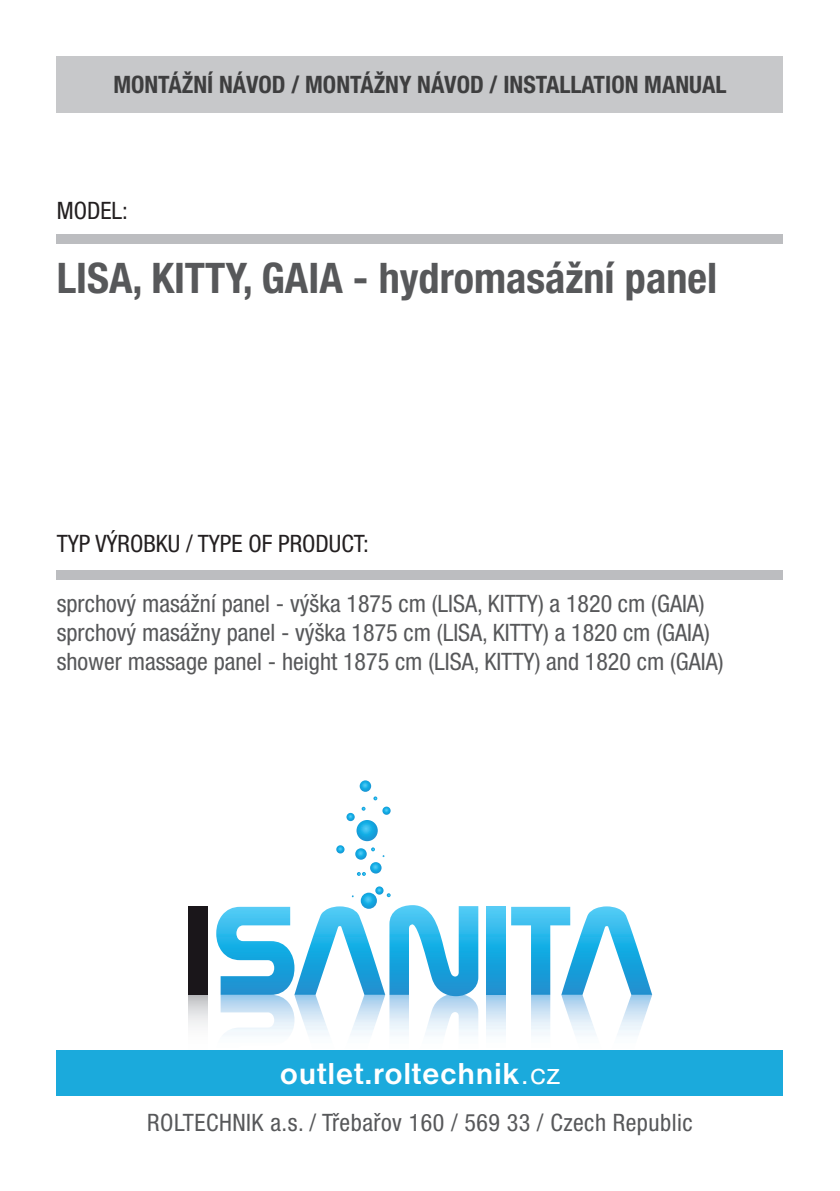
<style>
.page{position:relative;width:840px;height:1191px;background:#fff}
.page>*{position:absolute;margin:0;border:0;box-sizing:border-box;transform-origin:0 0}
.t1{font:700 condensed 42.2px "Helvetica Neue LT Pro";color:#57585a}
.t2{font:700 31.4px "Nimbus Sans DOT";letter-spacing:.02em;color:#fff}
.t3{font:condensed 24px "Helvetica Neue LT Pro";color:#57585a}
.t4{font:700 condensed 24px "Helvetica Neue LT Pro";color:#3e3e3f}
.t5{font:condensed 24px "Helvetica Neue LT Pro";letter-spacing:.02em;color:#57585a}
.t6{font:condensed 24px "Helvetica Neue LT Pro";color:#231f20}
.s1{font-weight:400}
</style>
<div class="page">
<svg style="left:188px;top:994px;width:20px;height:32px"></svg>
<svg style="left:486px;top:994px;width:19px;height:41px"></svg>
<div style="left:188px;top:906px;width:20px;height:88px;background:#1a161a"></div>
<svg style="left:216px;top:905px;width:262px;height:130px"></svg>
<svg style="left:486px;top:906px;width:19px;height:88px;background:#26ace2"></svg>
<svg style="left:511px;top:906px;width:140px;height:129px"></svg>
<svg style="left:356px;top:820px;width:21px;height:21px"></svg>
<svg style="left:360px;top:892px;width:17px;height:16px"></svg>
<svg style="left:346px;top:813px;width:8px;height:8px"></svg>
<svg style="left:336px;top:845px;width:8px;height:8px"></svg>
<svg style="left:382px;top:806px;width:8px;height:9px"></svg>
<svg style="left:361px;top:806px;width:4px;height:4px"></svg>
<svg style="left:375px;top:886px;width:15px;height:11px"></svg>
<svg style="left:359px;top:780px;width:18px;height:20px"></svg>
<svg style="left:355px;top:847px;width:29px;height:29px"></svg>
<div style="left:57px;top:1050px;width:725px;height:46px;background:#1baadc"></div>
<div style="left:57px;top:56px;width:725px;height:57px;background:#c7c8ca"></div>
<div style="left:57px;top:235px;width:725px;height:9px;background:#bcbdc0"></div>
<div style="left:57px;top:570px;width:725px;height:9px;background:#bcbdc0"></div>
<p class="t4" style="left:113px;top:70px;width:614px">MONTÁŽNÍ NÁVOD / MONTÁŽNY NÁVOD / INSTALLATION MANUAL</p>
<p class="t6" style="left:57px;top:196px;width:73px">MODEL:</p>
<p class="t1" style="left:57px;top:252px;width:661px">LISA, KITTY, GAIA - hydromasážní panel</p>
<p class="t6" style="left:57px;top:530px;width:313px">TYP VÝROBKU / TYPE OF PRODUCT:</p>
<p class="t3" style="left:57px;top:589px;width:649px">sprchový masážní panel - výška 1875 cm (LISA, KITTY) a 1820 cm (GAIA)</p>
<p class="t3" style="left:57px;top:618px;width:654px">sprchový masážny panel - výška 1875 cm (LISA, KITTY) a 1820 cm (GAIA)</p>
<p class="t3" style="left:57px;top:647px;width:668px">shower massage panel - height 1875 cm (LISA, KITTY) and 1820 cm (GAIA)</p>
<p class="t2" style="left:280px;top:1055px;width:281px">outlet.roltechnik<span class="s1">.cz</span></p>
<p class="t5" style="left:147px;top:1108px;width:546px">ROLTECHNIK a.s. / Třebařov 160 / 569 33 / Czech Republic</p>
</div>
